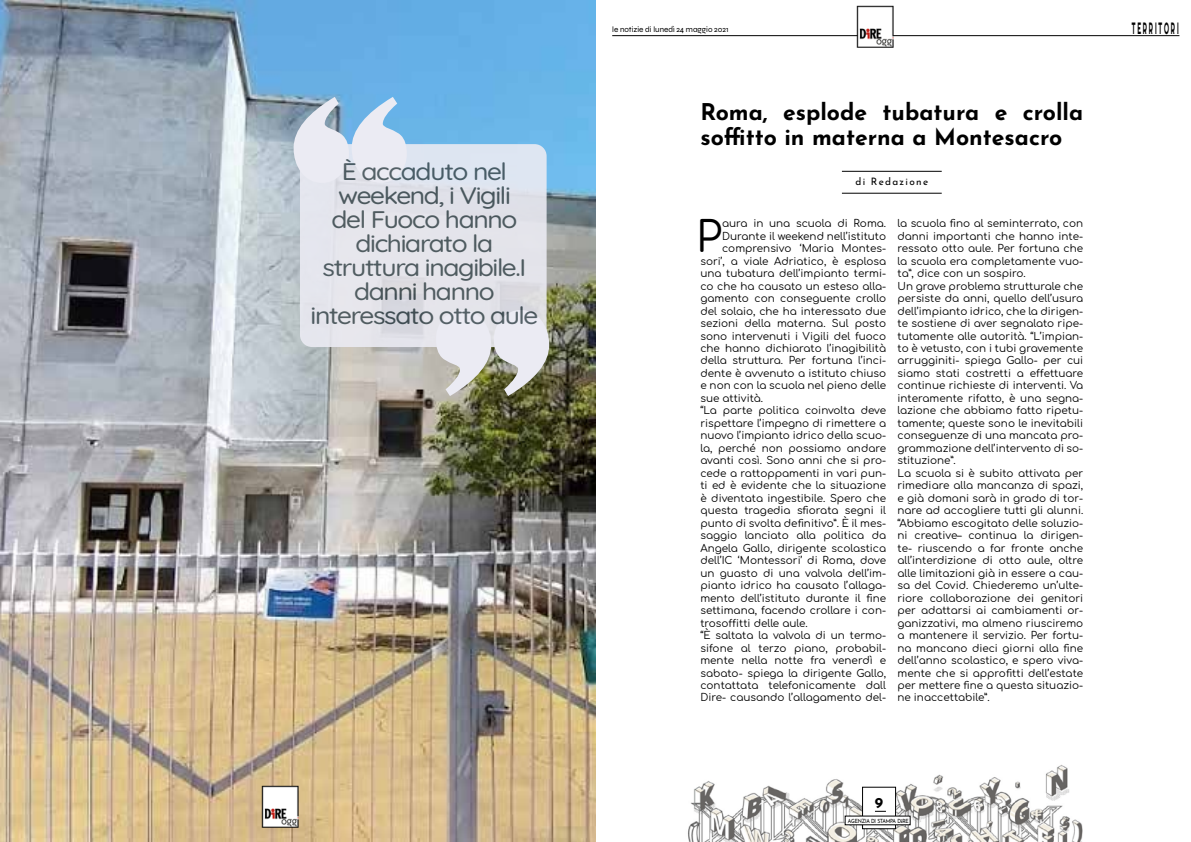
<style>
.page{position:relative;width:1191px;height:842px;background:#fff}
.page>*{position:absolute;margin:0;border:0;box-sizing:border-box;transform-origin:0 0}
.t1{font:42.4px "Comfortaa";color:#000}
.t2{font:300 24px/24px "Quicksand";letter-spacing:-.05em;color:#445258;text-align:center;scale:1.1 1}
.t3{font:700 23px/25px "Josefin Sans";color:#000}
.t4{font:16.4px "Righteous";letter-spacing:.29em;color:#000;scale:.39 1}
.t5{font:700 15px "Josefin Sans";color:#000}
.t6{font:10.4px/12.5px "Comfortaa";color:#000}
.t7{font:10.2px "Josefin Sans";letter-spacing:.13em;color:#000}
.t8{font:8px "Syne";color:#000}
.t9{font:5.7px "Josefin Sans";letter-spacing:-.04em;color:#000;scale:.88 1}
.s1{font-weight:700}
</style>
<div class="page">
<img style="left:688px;top:765px;width:395px;height:77px">
<hr style="left:842px;top:193px;width:99px;height:1px;background:#000">
<hr style="left:842px;top:171px;width:99px;height:1px;background:#000">
<img style="left:0;top:0;width:595px;height:842px">
<svg style="left:293px;top:97px;width:114px;height:86px;background:#abc7df"></svg>
<svg style="left:436px;top:310px;width:113px;height:86px;background:#b4b4a7"></svg>
<div style="left:300px;top:144px;width:246px;height:203px;background:#e4e5eb;border-radius:12px"></div>
<hr style="left:612px;top:35px;width:567px;height:1px;background:#000">
<div style="left:862px;top:787px;width:34px;height:42px;background:#fff;border:1px solid #000"></div>
<div style="left:845px;top:816px;width:65px;height:9px;background:#fff"></div>
<img style="left:842px;top:5px;width:74px;height:42px">
<img style="left:247px;top:784px;width:73px;height:43px">
<h2 class="t2" style="left:342px;top:157px;width:152px">È accaduto nel</h2>
<h2 class="t2" style="left:310px;top:181px;width:208px">weekend, i Vigili<br>del Fuoco hanno dichiarato la struttura inagibile.I danni hanno interessato otto aule</h2>
<p class="t8" style="left:612px;top:24px;width:118px">le notizie di lunedì 24 maggio 2021</p>
<h3 class="t3" style="left:700px;top:97px;width:384px">Roma, esplode tubatura e crolla soffitto in materna a Montesacro</h3>
<p class="t7" style="left:855px;top:173px;width:74px">di Redazione</p>
<h1 class="t1" style="left:696px;top:199px;width:27px">P</h1>
<p class="t6" style="left:722px;top:216px;width:165px">aura in una scuola di Roma.</p>
<p class="t6" style="left:722px;top:228px;width:165px">Durante il weekend nell’istituto</p>
<p class="t6" style="left:722px;top:241px;width:165px">comprensivo ‘Maria Montes-</p>
<p class="t6" style="left:700px;top:253px;width:187px">sori’, a viale Adriatico, è esplosa</p>
<p class="t6" style="left:700px;top:266px;width:187px">una tubatura dell’impianto termi-</p>
<p class="t6" style="left:700px;top:278px;width:187px">co che ha causato un esteso alla-</p>
<p class="t6" style="left:700px;top:291px;width:187px">gamento con conseguente crollo</p>
<p class="t6" style="left:700px;top:303px;width:187px">del solaio, che ha interessato due</p>
<p class="t6" style="left:700px;top:316px;width:187px">sezioni della materna. Sul posto</p>
<p class="t6" style="left:700px;top:328px;width:187px">sono intervenuti i Vigili del fuoco</p>
<p class="t6" style="left:700px;top:341px;width:187px">che hanno dichiarato l’inagibilità</p>
<p class="t6" style="left:700px;top:353px;width:187px">della struttura. Per fortuna l’inci-</p>
<p class="t6" style="left:700px;top:366px;width:187px">dente è avvenuto a istituto chiuso</p>
<p class="t6" style="left:700px;top:378px;width:187px">e non con la scuola nel pieno delle</p>
<p class="t6" style="left:700px;top:391px;width:64px">sue attività.</p>
<p class="t6" style="left:700px;top:403px;width:187px">“La parte politica coinvolta deve</p>
<p class="t6" style="left:700px;top:416px;width:187px">rispettare l’impegno di rimettere a</p>
<p class="t6" style="left:700px;top:428px;width:187px">nuovo l’impianto idrico della scuo-</p>
<p class="t6" style="left:700px;top:440px;width:187px">la, perché non possiamo andare</p>
<p class="t6" style="left:700px;top:453px;width:187px">avanti così. Sono anni che si pro-</p>
<p class="t6" style="left:700px;top:465px;width:187px">cede a rattoppamenti in vari pun-</p>
<p class="t6" style="left:700px;top:478px;width:187px">ti ed è evidente che la situazione</p>
<p class="t6" style="left:700px;top:490px;width:187px">è diventata ingestibile. Spero che</p>
<p class="t6" style="left:700px;top:503px;width:187px">questa tragedia sfiorata segni il</p>
<p class="t6" style="left:700px;top:515px;width:187px">punto di svolta definitivo”. È il mes-</p>
<p class="t6" style="left:700px;top:528px;width:187px">saggio lanciato alla politica da</p>
<p class="t6" style="left:700px;top:540px;width:187px">Angela Gallo, dirigente scolastica</p>
<p class="t6" style="left:700px;top:553px;width:187px">dell’IC ‘Montessori’ di Roma, dove</p>
<p class="t6" style="left:700px;top:565px;width:187px">un guasto di una valvola dell’im-</p>
<p class="t6" style="left:700px;top:578px;width:187px">pianto idrico ha causato l’allaga-</p>
<p class="t6" style="left:700px;top:590px;width:187px">mento dell’istituto durante il fine</p>
<p class="t6" style="left:700px;top:603px;width:187px">settimana, facendo crollare i con-</p>
<p class="t6" style="left:700px;top:615px;width:109px">trosoffitti delle aule.</p>
<p class="t6" style="left:700px;top:628px;width:187px">“È saltata la valvola di un termo-</p>
<p class="t6" style="left:700px;top:640px;width:187px">sifone al terzo piano, probabil-</p>
<p class="t6" style="left:700px;top:653px;width:187px">mente nella notte fra venerdì e</p>
<p class="t6" style="left:700px;top:665px;width:187px">sabato- spiega la dirigente Gallo,</p>
<p class="t6" style="left:700px;top:678px;width:187px">contattata telefonicamente dall</p>
<p class="t6" style="left:700px;top:690px;width:187px">Dire- causando l’allagamento del-</p>
<p class="t6" style="left:897px;top:216px;width:187px">la scuola fino al seminterrato, con danni importanti che hanno inte&shy;ressato otto aule. Per fortuna che la scuola era completamente vuo&shy;ta”, dice con un sospiro.<br>Un grave problema strutturale che persiste da anni, quello dell’usura dell’impianto idrico, che la dirigen&shy;te sostiene di aver segnalato ripe&shy;tutamente alle autorità. “L’impian&shy;to è vetusto, con i tubi gravemente arrugginiti- spiega Gallo- per cui siamo stati costretti a effettuare continue richieste di interventi. Va interamente rifatto, è una segna&shy;lazione che abbiamo fatto ripetu&shy;tamente; queste sono le inevitabili conseguenze di una mancata pro&shy;grammazione dell’intervento di so&shy;stituzione”.<br>La scuola si è subito attivata per rimediare alla mancanza di spazi, e già domani sarà in grado di tor&shy;nare ad accogliere tutti gli alunni. “Abbiamo escogitato delle soluzio&shy;ni creative– continua la dirigen&shy;te- riuscendo a far fronte anche all’interdizione di otto aule, oltre alle limitazioni già in essere a cau&shy;sa del Covid. Chiederemo un’ulte&shy;riore collaborazione dei genitori per adattarsi ai cambiamenti or&shy;ganizzativi, ma almeno riusciremo a mantenere il servizio. Per fortu&shy;na mancano dieci giorni alla fine dell’anno scolastico, e spero viva&shy;mente che si approfitti dell’estate per mettere fine a questa situazio&shy;ne inaccettabile”.</p>
<h3 class="t5" style="left:875px;top:792px;width:10px">9</h3>
<p class="t9" style="left:848px;top:816px;width:71px">AGENZIA DI STAMPA D<span class="s1">i</span>RE</p>
<h3 class="t4" style="left:1131px;top:17px;width:122px">TERRITORI</h3>
</div>
